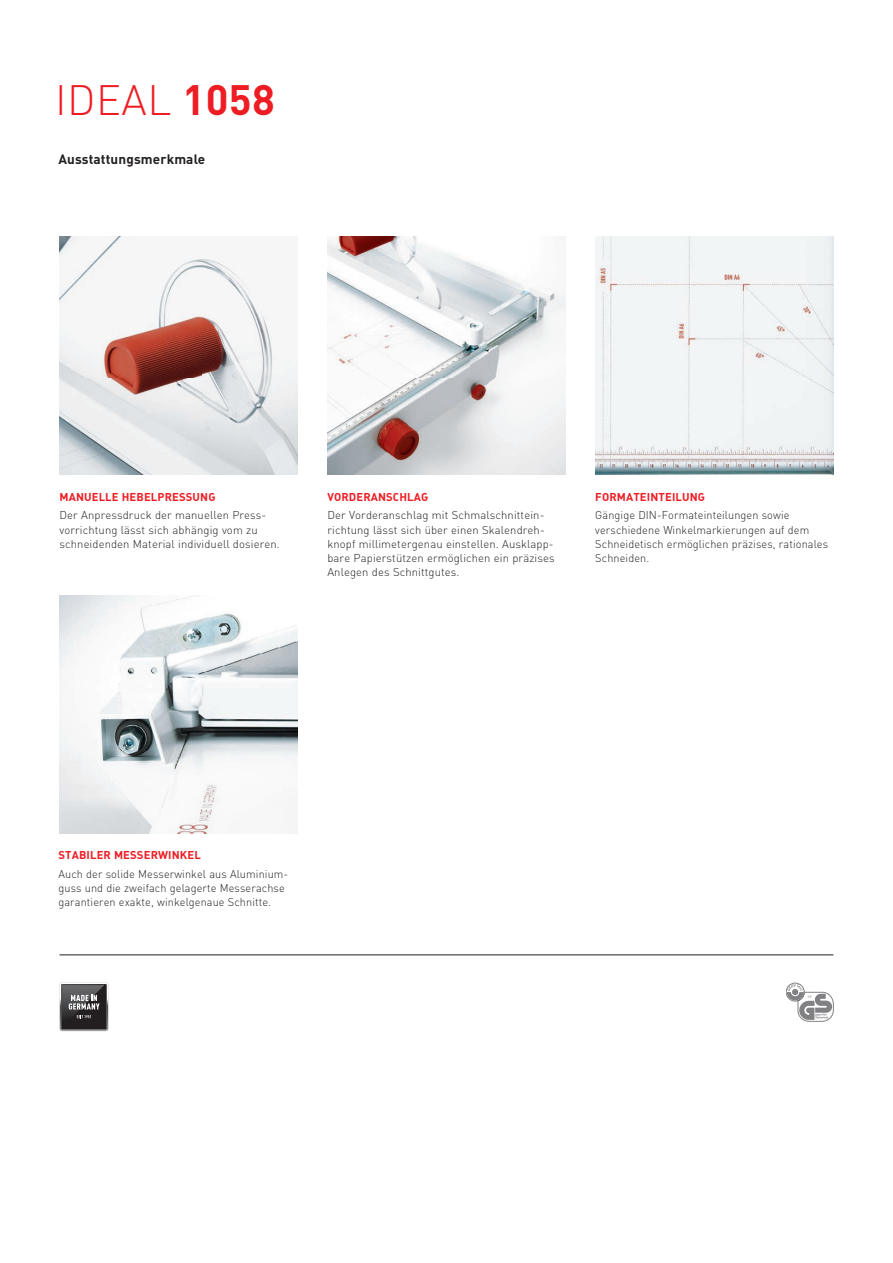
<style>
.page{position:relative;width:893px;height:1263px;background:#fff}
.page>*{position:absolute;margin:0;border:0;box-sizing:border-box;transform-origin:0 0}
.t1{font:300 42px "DIN";letter-spacing:.01em;color:#ee1d23}
.t2{font:700 13.5px "DIN";letter-spacing:.01em;color:#231f20}
.t3{font:300 11.25px/14.2px "DIN";letter-spacing:.01em;color:#231f20}
.t4{font:700 11.25px "DIN";letter-spacing:.01em;color:#ee1d23}
.s1{font-weight:700}
</style>
<div class="page">
<hr style="left:60px;top:954px;width:773px;height:1px;background:#231f20">
<svg style="left:786px;top:983px;width:47px;height:38px"></svg>
<img style="left:327px;top:236px;width:239px;height:238px">
<img style="left:60px;top:236px;width:238px;height:238px">
<img style="left:595px;top:236px;width:238px;height:238px">
<img style="left:60px;top:595px;width:238px;height:238px">
<svg style="left:60px;top:982px;width:48px;height:49px;background:#5a595a"></svg>
<h1 class="t1" style="left:55px;top:74px;width:221px">IDEAL <span class="s1">1058</span></h1>
<p class="t2" style="left:58px;top:151px;width:148px">Ausstattungsmerkmale</p>
<p class="t4" style="left:60px;top:489px;width:157px">MANUELLE HEBELPRESSUNG</p>
<p class="t3" style="left:60px;top:508px;width:222px">Der Anpressdruck der manuellen Press&shy;vorrichtung lässt sich abhängig vom zu schneidenden Material individuell dosieren.</p>
<p class="t4" style="left:327px;top:489px;width:102px">VORDERANSCHLAG</p>
<p class="t3" style="left:327px;top:508px;width:229px">Der Vorderanschlag mit Schmalschnittein&shy;richtung lässt sich über einen Skalendreh&shy;knopf millimetergenau einstellen. Ausklapp&shy;bare Papierstützen ermöglichen ein präzises Anlegen des Schnittgutes.</p>
<p class="t4" style="left:595px;top:489px;width:111px">FORMATEINTEILUNG</p>
<p class="t3" style="left:595px;top:508px;width:234px">Gängige DIN-Formateinteilungen sowie verschiedene Winkelmarkierungen auf dem Schneidetisch ermöglichen präzises, rationales Schneiden.</p>
<p class="t4" style="left:58px;top:847px;width:144px">STABILER MESSERWINKEL</p>
<p class="t3" style="left:58px;top:866px;width:231px">Auch der solide Messerwinkel aus Aluminium&shy;guss und die zweifach gelagerte Messerachse garantieren exakte, winkelgenaue Schnitte.</p>
</div>
